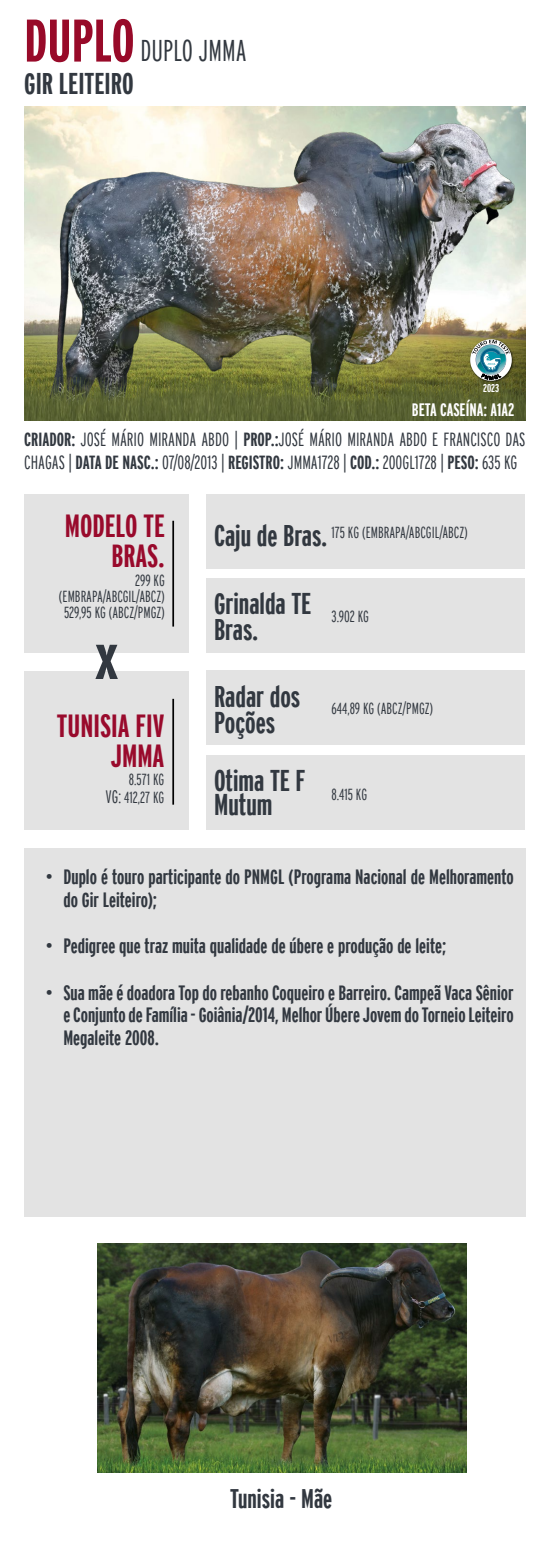
<style>
.page{position:relative;width:556px;height:1558px;background:#fff}
.page>*{position:absolute;margin:0;border:0;box-sizing:border-box;transform-origin:0 0}
.t1{font:700 extra-condensed 32px/30px "Interstate";color:#990a2c;text-align:right}
.t2{font:700 extra-condensed 30px/26px "Interstate";color:#323840}
.t3{font:30px "Interstate Light Comp";color:#323840}
.t4{font:700 extra-condensed 26.8px "Interstate";color:#323840}
.t5{font:700 extra-condensed 20.6px/22.8px "Interstate";color:#323840}
.t6{font:19px/22.8px "Interstate Light Comp";color:#323840}
.t7{font:700 extra-condensed 18px "Interstate";color:#fff}
.t8{font:16px/16px "Interstate Light Comp";color:#323840;text-align:right}
.t9{font:700 extra-condensed 11.4px "Interstate";color:#fff}
.s1{font-family:"Interstate";font-weight:700;font-stretch:extra-condensed;font-size:60px;color:#980a29}
.s2{font-family:"Interstate";font-weight:700;font-stretch:extra-condensed}
.s3{font-size:18px}
</style>
<div class="page">
<img style="left:24px;top:107px;width:501px;height:270px">
<img style="left:36px;top:118px;width:482px;height:259px">
<img style="left:24px;top:377px;width:501px;height:44px">
<div style="left:24px;top:848px;width:501px;height:369px;background:#e3e3e3"></div>
<div style="left:24px;top:494px;width:164px;height:159px;background:#e3e3e3"></div>
<div style="left:24px;top:671px;width:164px;height:158px;background:#e3e3e3"></div>
<div style="left:206px;top:494px;width:318px;height:74px;background:#e3e3e3"></div>
<div style="left:206px;top:671px;width:318px;height:74px;background:#e3e3e3"></div>
<div style="left:206px;top:579px;width:318px;height:74px;background:#e3e3e3"></div>
<div style="left:206px;top:755px;width:318px;height:74px;background:#e3e3e3"></div>
<svg style="left:95px;top:645px;width:23px;height:34px"></svg>
<hr style="left:172px;top:521px;width:2px;height:106px;background:#000">
<hr style="left:172px;top:699px;width:2px;height:106px;background:#000">
<img style="left:467px;top:338px;width:46px;height:45px">
<svg style="left:469px;top:339px;width:42px;height:42px"></svg>
<svg style="left:472px;top:340px;width:37px;height:41px"></svg>
<img style="left:98px;top:1244px;width:368px;height:228px">
<h2 class="t3" style="left:24px;top:34px;width:224px"><span class="s1">DUPLO</span> DUPLO JMMA</h2>
<h2 class="t2" style="left:24px;top:70px;width:111px">GIR LEITEIRO</h2>
<p class="t9" style="left:482px;top:382px;width:17px">2023</p>
<p class="t7" style="left:411px;top:399px;width:104px">BETA CASEÍNA: A1A2</p>
<p class="t6" style="left:24px;top:428px;width:502px"><span class="s2">CRIADOR:</span> JOSÉ MÁRIO MIRANDA ABDO | <span class="s2">PROP.:</span>JOSÉ MÁRIO MIRANDA ABDO E FRANCISCO DAS<br>CHAGAS | <span class="s2">DATA DE NASC.:</span> 07/08/2013 | <span class="s2">REGISTRO:</span> JMMA1728 | <span class="s2">COD.:</span> 200GL1728 | <span class="s2">PESO:</span> 635 KG</p>
<h1 class="t1" style="left:65px;top:510px;width:101px">MODELO TE<br>BRAS.</h1>
<p class="t8" style="left:59px;top:572px;width:107px">299 KG (EMBRAPA/ABCGIL/ABCZ)<br>529,95 KG (ABCZ/PMGZ)</p>
<h1 class="t1" style="left:57px;top:711px;width:109px">TUNISIA FIV<br>JMMA</h1>
<p class="t8" style="left:105px;top:770px;width:60px;line-height:18px">8.571 KG<br><span class="s3">VG:</span> 412,27 KG</p>
<h2 class="t2" style="left:214px;top:522px;width:115px">Caju de Bras.</h2>
<p class="t8" style="left:331px;top:524px;width:138px">175 KG (EMBRAPA/ABCGIL/ABCZ)</p>
<h2 class="t2" style="left:214px;top:590px;width:99px">Grinalda TE<br>Bras.</h2>
<h2 class="t2" style="left:214px;top:683px;width:88px">Radar dos<br>Poções</h2>
<h2 class="t2" style="left:214px;top:768px;width:93px;line-height:24px">Otima TE F<br>Mutum</h2>
<p class="t8" style="left:331px;top:608px;width:39px">3.902 KG</p>
<p class="t8" style="left:331px;top:700px;width:103px">644,89 KG (ABCZ/PMGZ)</p>
<p class="t8" style="left:331px;top:786px;width:37px">8.415 KG</p>
<p class="t5" style="left:63px;top:865px;width:451px;text-indent:-18px">• Duplo é touro participante do PNMGL (Programa Nacional de Melhoramento do Gir Leiteiro);</p>
<p class="t5" style="left:46px;top:934px;width:401px">• Pedigree que traz muita qualidade de úbere e produção de leite;</p>
<p class="t5" style="left:63px;top:981px;width:451px;text-align:justify;text-indent:-18px">• Sua mãe é doadora Top do rebanho Coqueiro e Barreiro. Campeã Vaca Sênior e Conjunto de Família - Goiânia/2014, Melhor Úbere Jovem do Torneio Leiteiro Megaleite 2008.</p>
<h3 class="t4" style="left:230px;top:1484px;width:103px">Tunisia - Mãe</h3>
</div>
